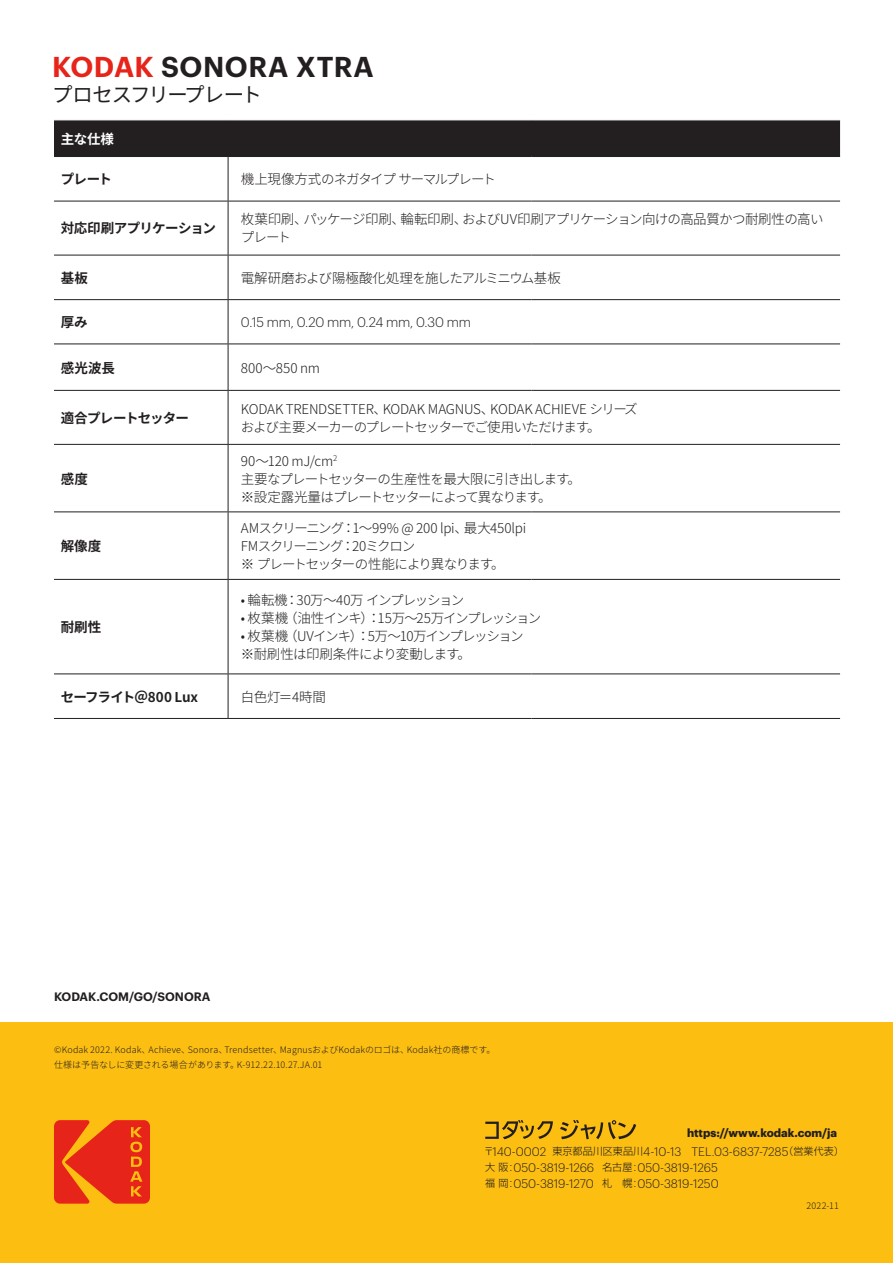
<style>
.page{position:relative;width:893px;height:1263px;background:#fff}
.page>*{position:absolute;margin:0;border:0;box-sizing:border-box;transform-origin:0 0}
.t1{font:600 28.2px "Graphik";letter-spacing:.015em;color:#231f20}
.t2{font:20.4px "Noto Sans CJ Kjp";letter-spacing:-.065em;color:#231f20}
.table_body{font:300 13.5px/18px "Noto Sans CJ Kjp";letter-spacing:-.05em;color:#231f20}
.table_body-2{font:300 13.5px "Noto Sans CJ Kjp";letter-spacing:-.07em;color:#231f20}
.table_body-3{font:300 13.5px "Noto Sans CJ Kjp";letter-spacing:-.085em;color:#231f20}
.Chart_Style_1{font:700 13.5px "Noto Sans CJ Kjp";letter-spacing:-.03em;color:#231f20}
.table_body-4{font:300 13.5px "Noto Sans CJ Kjp";letter-spacing:-.02em;color:#231f20}
.table_body-5{font:300 13.5px "Noto Sans CJ Kjp";letter-spacing:-.025em;color:#231f20}
.table_body-6{font:300 13.5px "Graphik";letter-spacing:-.015em;color:#231f20}
.table_body-7{font:300 13.5px "Noto Sans CJ Kjp";letter-spacing:-.075em;color:#231f20}
.table_body-8{font:300 13.5px "Noto Sans CJ Kjp";letter-spacing:-.095em;color:#231f20}
.Chart_Style_1-2{font:700 13.5px "Noto Sans CJ Kjp";letter-spacing:-.06em;color:#231f20}
.Chart_Style_1-3{font:700 13.5px "Noto Sans CJ Kjp";color:#fff}
.t3{font:300 12.15px/15.9px "Graphik";color:#231f20}
.t4{font:600 12px "Graphik";color:#231f20}
.t5{font:700 11.55px "Graphik";color:#231f20}
.table_body-9{font:300 9px "Noto Sans CJ Kjp";letter-spacing:.015em;color:#231f20}
.table_body-10{font:300 9px "Noto Sans CJ Kjp";letter-spacing:-.01em;color:#231f20}
.s1{color:#e72419}
.s2{font-family:"Shin Go Pro";font-size:10.05px}
</style>
<div class="page">
<div style="left:0;top:1022px;width:893px;height:241px;background:#fdbe12"></div>
<svg style="left:54px;top:1120px;width:96px;height:83px"></svg>
<div style="left:54px;top:121px;width:786px;height:35px;background:#231f20"></div>
<hr style="left:54px;top:156px;width:174px;height:1px;background:#231f20">
<hr style="left:228px;top:156px;width:304px;height:1px;background:#231f20">
<hr style="left:228px;top:157px;width:1px;height:44px;background:#231f20">
<hr style="left:532px;top:156px;width:308px;height:1px;background:#231f20">
<hr style="left:228px;top:201px;width:304px;height:1px;background:#231f20">
<hr style="left:532px;top:201px;width:308px;height:1px;background:#231f20">
<hr style="left:54px;top:201px;width:174px;height:1px;background:#231f20">
<hr style="left:228px;top:201px;width:1px;height:54px;background:#231f20">
<hr style="left:54px;top:255px;width:174px;height:1px;background:#231f20">
<hr style="left:228px;top:255px;width:1px;height:44px;background:#231f20">
<hr style="left:54px;top:299px;width:174px;height:1px;background:#231f20">
<hr style="left:228px;top:299px;width:304px;height:1px;background:#231f20">
<hr style="left:228px;top:300px;width:1px;height:44px;background:#231f20">
<hr style="left:532px;top:299px;width:308px;height:1px;background:#231f20">
<hr style="left:54px;top:344px;width:174px;height:1px;background:#231f20">
<hr style="left:228px;top:344px;width:304px;height:1px;background:#231f20">
<hr style="left:228px;top:344px;width:1px;height:46px;background:#231f20">
<hr style="left:532px;top:344px;width:308px;height:1px;background:#231f20">
<hr style="left:54px;top:390px;width:174px;height:1px;background:#231f20">
<hr style="left:228px;top:390px;width:304px;height:1px;background:#231f20">
<hr style="left:228px;top:391px;width:1px;height:53px;background:#231f20">
<hr style="left:532px;top:390px;width:308px;height:1px;background:#231f20">
<hr style="left:54px;top:444px;width:174px;height:1px;background:#231f20">
<hr style="left:228px;top:444px;width:304px;height:1px;background:#231f20">
<hr style="left:228px;top:445px;width:1px;height:66px;background:#231f20">
<hr style="left:532px;top:444px;width:308px;height:1px;background:#231f20">
<hr style="left:54px;top:511px;width:174px;height:1px;background:#231f20">
<hr style="left:228px;top:511px;width:304px;height:1px;background:#231f20">
<hr style="left:228px;top:512px;width:1px;height:67px;background:#231f20">
<hr style="left:532px;top:511px;width:308px;height:1px;background:#231f20">
<hr style="left:54px;top:579px;width:174px;height:1px;background:#231f20">
<hr style="left:228px;top:579px;width:304px;height:1px;background:#231f20">
<hr style="left:228px;top:580px;width:1px;height:93px;background:#231f20">
<hr style="left:532px;top:579px;width:308px;height:1px;background:#231f20">
<hr style="left:54px;top:673px;width:174px;height:1px;background:#231f20">
<hr style="left:228px;top:673px;width:304px;height:1px;background:#231f20">
<hr style="left:228px;top:674px;width:1px;height:44px;background:#231f20">
<hr style="left:532px;top:673px;width:308px;height:1px;background:#231f20">
<hr style="left:54px;top:718px;width:174px;height:1px;background:#231f20">
<hr style="left:228px;top:718px;width:304px;height:1px;background:#231f20">
<hr style="left:532px;top:718px;width:308px;height:1px;background:#231f20">
<hr style="left:228px;top:255px;width:304px;height:1px;background:#231f20">
<hr style="left:532px;top:255px;width:308px;height:1px;background:#231f20">
<svg style="left:485px;top:1120px;width:68px;height:19px"></svg>
<svg style="left:560px;top:1120px;width:76px;height:19px"></svg>
<p class="t1" style="left:52px;top:45px;width:323px"><span class="s1">KODAK</span> SONORA XTRA</p>
<p class="t2" style="left:52px;top:83px;width:211px">プロセスフリープレート</p>
<p class="Chart_Style_1-3" style="left:61px;top:131px;width:55px">主な仕様</p>
<p class="Chart_Style_1" style="left:61px;top:172px;width:53px">プレート</p>
<p class="table_body-2" style="left:241px;top:172px;width:257px">機上現像方式のネガタイプ サーマルプレート</p>
<p class="Chart_Style_1" style="left:61px;top:221px;width:157px">対応印刷アプリケーション</p>
<p class="table_body" style="left:241px;top:211px;width:584px">枚葉印刷、パッケージ印刷、輪転印刷、およびUV印刷アプリケーション向けの高品質かつ耐刷性の高いプレート</p>
<p class="Chart_Style_1" style="left:61px;top:270px;width:29px">基板</p>
<p class="table_body" style="left:241px;top:269px;width:322px">電解研磨および陽極酸化処理を施したアルミニウム基板</p>
<p class="Chart_Style_1" style="left:61px;top:315px;width:28px">厚み</p>
<p class="table_body-6" style="left:241px;top:313px;width:232px">0.15 mm, 0.20 mm, 0.24 mm, 0.30 mm</p>
<p class="Chart_Style_1" style="left:61px;top:360px;width:56px">感光波長</p>
<p class="table_body" style="left:241px;top:359px;width:81px">800～850 nm</p>
<p class="Chart_Style_1-2" style="left:61px;top:410px;width:130px">適合プレートセッター</p>
<p class="table_body-4" style="left:241px;top:401px;width:398px">KODAK TRENDSETTER、KODAK MAGNUS、KODAK ACHIEVE シリーズ</p>
<p class="table_body-3" style="left:241px;top:419px;width:361px">および主要メーカーのプレートセッターでご使用いただけます。</p>
<p class="Chart_Style_1" style="left:61px;top:471px;width:29px">感度</p>
<p class="Chart_Style_1" style="left:61px;top:538px;width:42px">解像度</p>
<p class="Chart_Style_1" style="left:61px;top:619px;width:42px">耐刷性</p>
<p class="table_body" style="left:241px;top:452px;width:98px">90～120 mJ/cm<sup>2</sup></p>
<p class="table_body-2" style="left:241px;top:471px;width:342px">主要なプレートセッターの生産性を最大限に引き出します。</p>
<p class="table_body-7" style="left:241px;top:489px;width:312px">※設定露光量はプレートセッターによって異なります。</p>
<p class="table_body-5" style="left:241px;top:520px;width:287px">AMスクリーニング：1～99% @ 200 lpi、最大450lpi</p>
<p class="table_body-8" style="left:241px;top:538px;width:176px">FMスクリーニング：20ミクロン</p>
<p class="table_body-3" style="left:241px;top:556px;width:265px">※ プレートセッターの性能により異なります。</p>
<p class="table_body-2" style="left:241px;top:592px;width:225px">• 輪転機：30万～40万 インプレッション</p>
<p class="table_body" style="left:241px;top:609px;width:302px">• 枚葉機（油性インキ）：15万～25万インプレッション</p>
<p class="table_body-2" style="left:241px;top:628px;width:284px">• 枚葉機（UVインキ）：5万～10万インプレッション</p>
<p class="table_body" style="left:241px;top:645px;width:232px">※耐刷性は印刷条件により変動します。</p>
<p class="Chart_Style_1" style="left:61px;top:689px;width:139px">セーフライト＠800 Lux</p>
<p class="table_body" style="left:241px;top:688px;width:87px">白色灯＝4時間</p>
<p class="t4" style="left:54px;top:987px;width:158px">KODAK.COM/GO/SONORA</p>
<p class="table_body-9" style="left:54px;top:1045px;width:443px">©Kodak 2022. Kodak、Achieve、Sonora、Trendsetter、MagnusおよびKodakのロゴは、Kodak社の商標です。</p>
<p class="table_body-10" style="left:54px;top:1060px;width:270px">仕様は予告なしに変更される場合があります。K-912.22.10.27.JA.01</p>
<p class="t5" style="left:687px;top:1123px;width:152px">https://www.kodak.com/ja</p>
<p class="t3" style="left:484px;top:1142px;width:362px"><span class="s2">〒</span>140-0002 <span class="s2">東京都品川区東品川</span>4-10-13 TEL.03-6837-7285<span class="s2">（営業代表）大阪:</span>050-3819-1266 <span class="s2">名古屋:</span>050-3819-1265<br><span class="s2">福岡:</span>050-3819-1270 <span class="s2">札 幌:</span>050-3819-1250</p>
<p class="table_body-9" style="left:806px;top:1200px;width:34px">2022-11</p>
</div>
